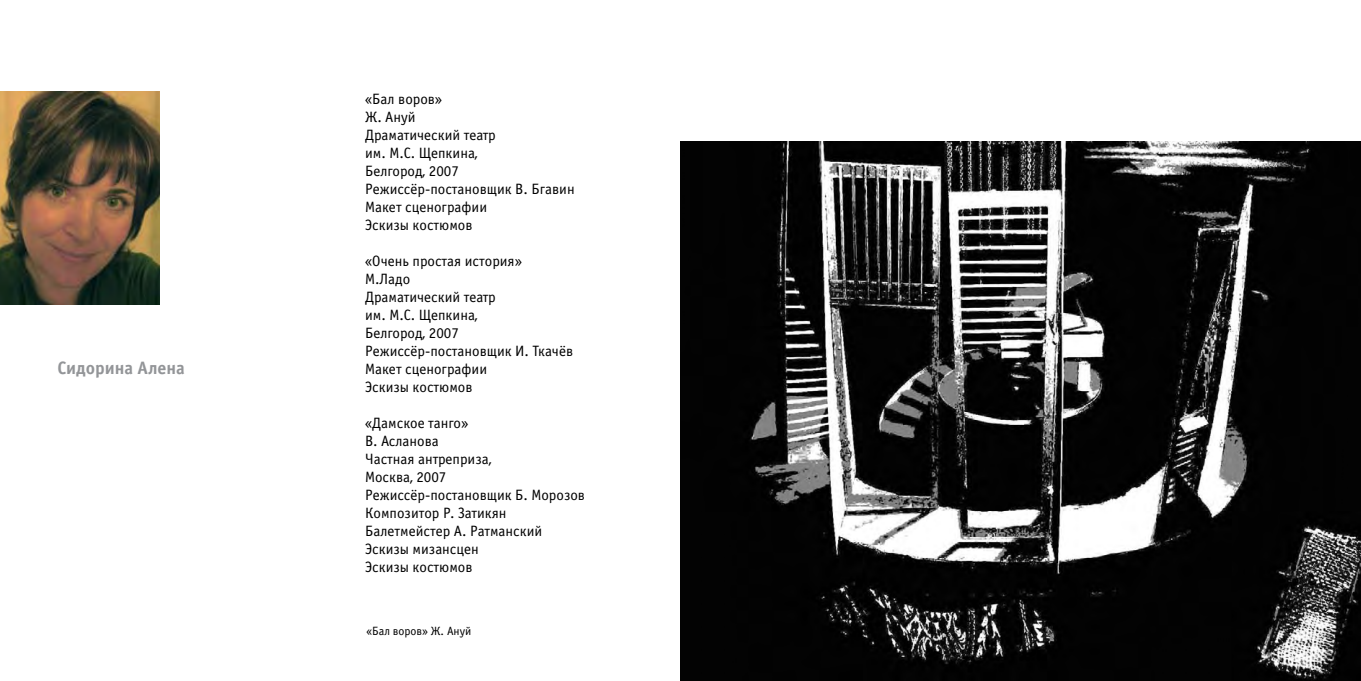
<style>
.page{position:relative;width:1361px;height:681px;background:#fff}
.page>*{position:absolute;margin:0;border:0;box-sizing:border-box;transform-origin:0 0}
.t1{font:700 18px "Officina Sans C";color:#939598}
.t2{font:15px/18px "Officina Sans C";color:#000}
.t3{font:12px "Officina Sans C";color:#000}
</style>
<div class="page">
<img style="left:680px;top:142px;width:681px;height:538px">
<img style="left:0;top:92px;width:159px;height:212px">
<p class="t1" style="left:57px;top:357px;width:129px">Сидорина Алена</p>
<p class="t2" style="left:365px;top:90px;width:211px">«Бал воров»<br>Ж. Ануй<br>Драматический театр<br>им. М.С. Щепкина,<br>Белгород, 2007<br>Режиссёр-постановщик В. Бгавин<br>Макет сценографии<br>Эскизы костюмов</p>
<p class="t2" style="left:365px;top:252px;width:209px">«Очень простая история»<br>М.Ладо<br>Драматический театр<br>им. М.С. Щепкина,<br>Белгород, 2007<br>Режиссёр-постановщик И. Ткачёв<br>Макет сценографии<br>Эскизы костюмов</p>
<p class="t2" style="left:365px;top:414px;width:221px">«Дамское танго»<br>В. Асланова<br>Частная антреприза,<br>Москва, 2007<br>Режиссёр-постановщик Б. Морозов<br>Композитор Р. Затикян<br>Балетмейстер А. Ратманский<br>Эскизы мизансцен<br>Эскизы костюмов</p>
<p class="t3" style="left:366px;top:623px;width:106px">«Бал воров» Ж. Ануй</p>
</div>
